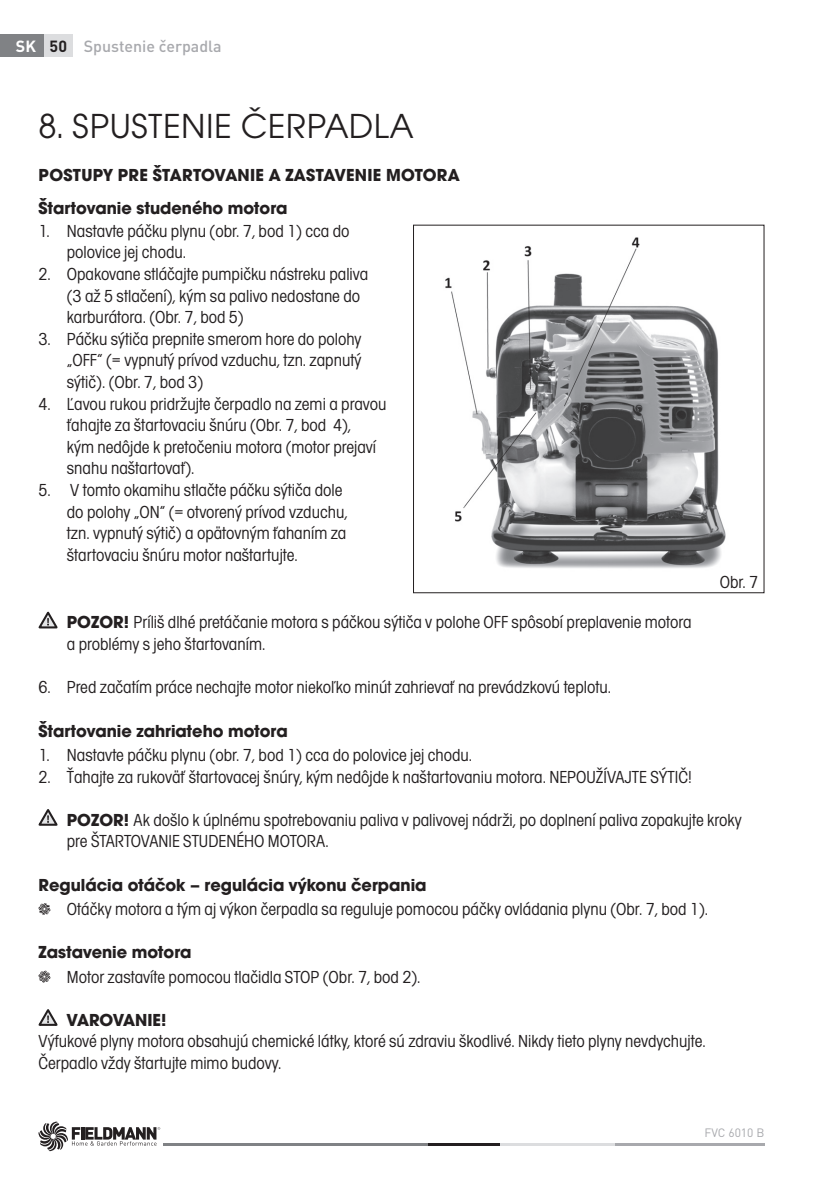
<style>
.page{position:relative;width:833px;height:1189px;background:#fff}
.page>*{position:absolute;margin:0;border:0;box-sizing:border-box;transform-origin:0 0}
.t1{font:36px "Avant Gar Got Itc TOT Boo";letter-spacing:.015em;color:#231f20}
.t2{font:18px/21.6px "Avant Gar Got Itc TOT Boo Con";color:#231f20}
.t3{font:700 18px/33px "Avant Gar Got Itc TOT";color:#231f20}
.t4{font:500 16px "DIN Pro";color:#a8a9ad}
.t5{font:700 16px "DIN Pro";color:#fff}
.t6{font:12px "DIN Pro";color:#a8a9ad}
.s1{color:#231f20}
.s2{font-family:"Avant Gar Got Itc TOT";font-weight:700}
</style>
<div class="page">
<hr style="left:614px;top:1142px;width:150px;height:3px;background:#a8a9ad">
<hr style="left:499px;top:1142px;width:115px;height:3px;background:#dcdddf">
<hr style="left:163px;top:1142px;width:265px;height:3px;background:#808285">
<hr style="left:428px;top:1142px;width:71px;height:3px;background:#231f20">
<svg style="left:38px;top:1121px;width:122px;height:30px"></svg>
<div style="left:0;top:34px;width:44px;height:23px;background:#808285"></div>
<div style="left:44px;top:34px;width:28px;height:23px;background:#dcdddf"></div>
<img style="left:445px;top:237px;width:281px;height:331px">
<div style="left:413px;top:225px;width:351px;height:368px;border:1px solid #231f20"></div>
<svg style="left:38px;top:611px;width:20px;height:17px"></svg>
<svg style="left:38px;top:809px;width:20px;height:17px"></svg>
<svg style="left:38px;top:903px;width:12px;height:12px"></svg>
<svg style="left:38px;top:970px;width:12px;height:12px"></svg>
<svg style="left:38px;top:1009px;width:20px;height:17px"></svg>
<p class="t5" style="left:16px;top:40px;width:53px">SK <span class="s1">50</span></p>
<p class="t4" style="left:84px;top:41px;width:139px">Spustenie čerpadla</p>
<h1 class="t1" style="left:38px;top:113px;width:376px">8. SPUSTENIE ČERPADLA</h1>
<p class="t3" style="left:38px;top:160px;width:423px">POSTUPY PRE ŠTARTOVANIE A ZASTAVENIE MOTORA<br>Štartovanie studeného motora</p>
<p class="t2" style="left:67px;top:222px;width:284px;text-indent:-28px">1. Nastavte páčku plynu (obr. 7, bod 1) cca do polovice jej chodu.</p>
<p class="t2" style="left:67px;top:265px;width:303px;text-indent:-28px">2. Opakovane stláčajte pumpičku nástreku paliva (3 až 5 stlačení), kým sa palivo nedostane do karburátora. (Obr. 7, bod 5)</p>
<p class="t2" style="left:67px;top:330px;width:296px;text-align:justify;text-indent:-28px">3. Páčku sýtiča prepnite smerom hore do polohy „OFF“ (= vypnutý prívod vzduchu, tzn. zapnutý sýtič). (Obr. 7, bod 3)</p>
<p class="t2" style="left:67px;top:394px;width:321px;text-indent:-28px">4. Ľavou rukou pridržujte čerpadlo na zemi a pravou ťahajte za štartovaciu šnúru (Obr. 7, bod 4),<br>kým nedôjde k pretočeniu motora (motor prejaví snahu naštartovať).</p>
<p class="t2" style="left:67px;top:481px;width:282px;text-indent:-28px">5. V tomto okamihu stlačte páčku sýtiča dole do polohy „ON“ (= otvorený prívod vzduchu, tzn. vypnutý sýtič) a opätovným ťahaním za štartovaciu šnúru motor naštartujte.</p>
<p class="t2" style="left:719px;top:572px;width:40px">Obr. 7</p>
<p class="t2" style="left:67px;top:613px;width:626px"><span class="s2">POZOR!</span> Príliš dlhé pretáčanie motora s páčkou sýtiča v polohe OFF spôsobí preplavenie motora a problémy s jeho štartovaním.</p>
<p class="t2" style="left:38px;top:678px;width:574px">6. Pred začatím práce nechajte motor niekoľko minút zahrievať na prevádzkovú teplotu.</p>
<p class="t3" style="left:38px;top:715px;width:251px">Štartovanie zahriateho motora</p>
<p class="t2" style="left:38px;top:746px;width:435px">1. Nastavte páčku plynu (obr. 7, bod 1) cca do polovice jej chodu.</p>
<p class="t2" style="left:38px;top:767px;width:655px">2. Ťahajte za rukoväť štartovacej šnúry, kým nedôjde k naštartovaniu motora. NEPOUŽÍVAJTE SÝTIČ!</p>
<p class="t2" style="left:67px;top:810px;width:676px"><span class="s2">POZOR!</span> Ak došlo k úplnému spotrebovaniu paliva v palivovej nádrži, po doplnení paliva zopakujte kroky pre ŠTARTOVANIE STUDENÉHO MOTORA.</p>
<p class="t3" style="left:38px;top:869px;width:389px">Regulácia otáčok – regulácia výkonu čerpania</p>
<p class="t2" style="left:67px;top:900px;width:642px">Otáčky motora a tým aj výkon čerpadla sa reguluje pomocou páčky ovládania plynu (Obr. 7, bod 1).</p>
<p class="t3" style="left:38px;top:937px;width:155px">Zastavenie motora</p>
<p class="t2" style="left:67px;top:967px;width:355px">Motor zastavíte pomocou tlačidla STOP (Obr. 7, bod 2).</p>
<p class="t3" style="left:67px;top:1005px;width:101px">VAROVANIE!</p>
<p class="t2" style="left:38px;top:1032px;width:668px">Výfukové plyny motora obsahujú chemické látky, ktoré sú zdraviu škodlivé. Nikdy tieto plyny nevdychujte.<br>Čerpadlo vždy štartujte mimo budovy.</p>
<p class="t6" style="left:704px;top:1128px;width:62px">FVC 6010 B</p>
</div>
